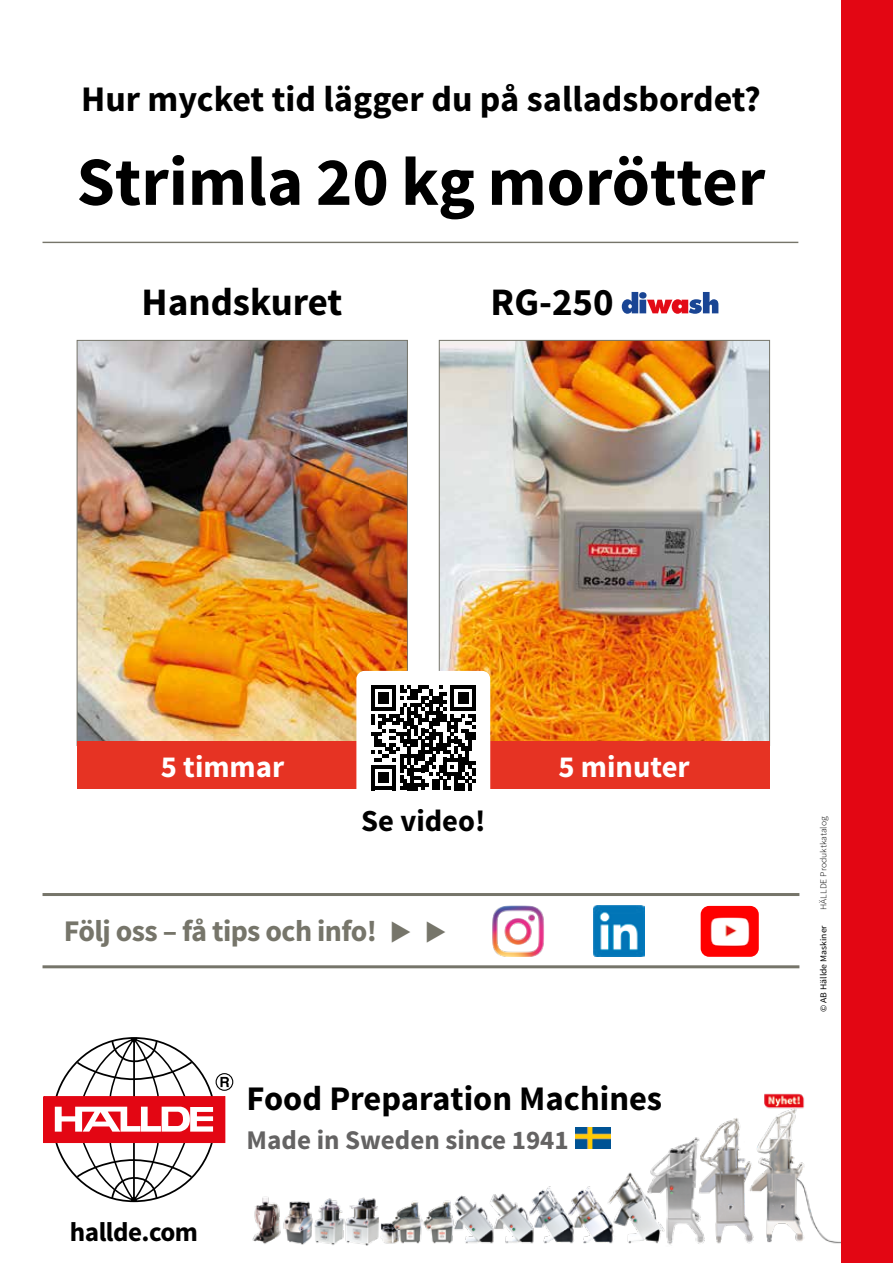
<style>
.page{position:relative;width:893px;height:1263px;background:#fff}
.page>*{position:absolute;margin:0;border:0;box-sizing:border-box;transform-origin:0 0}
.t1{font:700 69px "Source Sans Pro";color:#000}
.t2{font:700 38.85px "Source Sans Pro";color:#000}
.t3{font:700 36px "Source Sans Pro";color:#000}
.t4{font:700 34.5px "Source Sans Pro";color:#000}
.t5{font:700 30.6px "Source Sans Pro";color:#fff}
.t6{font:700 30.6px "Source Sans Pro";color:#000}
.t7{font:700 30px "Source Sans Pro";color:#76756a}
.t8{font:700 27px "Source Sans Pro";color:#646363}
.t9{font:700 27px "Source Sans Pro";color:#000}
.t10{font:300 9px "Source Sans Pro";color:#000;scale:1.07 1}
.t11{font:9px "Source Sans Pro";color:#000;scale:1.07 1}
</style>
<div class="page">
<img style="left:79px;top:342px;width:327px;height:400px">
<img style="left:441px;top:342px;width:327px;height:400px">
<img style="left:252px;top:1080px;width:590px;height:173px">
<div style="left:842px;top:0;width:51px;height:1263px;background:#e30613"></div>
<hr style="left:43px;top:965px;width:756px;height:3px;background:#76756a">
<hr style="left:43px;top:893px;width:756px;height:3px;background:#76756a">
<img style="left:575px;top:1127px;width:35px;height:22px">
<div style="left:216px;top:1073px;width:17px;height:18px;border:1px solid #000;border-radius:50%"></div>
<svg style="left:45px;top:1037px;width:184px;height:166px"></svg>
<img style="left:492px;top:906px;width:52px;height:51px">
<img style="left:593px;top:906px;width:51px;height:51px">
<div style="left:701px;top:906px;width:58px;height:51px;background:#f00;border-radius:9px"></div>
<img style="left:705px;top:906px;width:51px;height:51px">
<svg style="left:622px;top:292px;width:96px;height:22px"></svg>
<hr style="left:43px;top:242px;width:755px;height:1px;background:#76756a">
<div style="left:77px;top:742px;width:291px;height:47px;background:#e63323"></div>
<div style="left:478px;top:742px;width:292px;height:47px;background:#e63323"></div>
<div style="left:356px;top:671px;width:134px;height:134px;background:#fff;border-radius:8px"></div>
<svg style="left:371px;top:685px;width:105px;height:105px"></svg>
<p class="t3" style="left:81px;top:76px;width:681px">Hur mycket tid lägger du på salladsbordet?</p>
<h1 class="t1" style="left:77px;top:138px;width:690px">Strimla 20 kg morötter</h1>
<p class="t2" style="left:141px;top:277px;width:202px">Handskuret</p>
<p class="t2" style="left:490px;top:277px;width:125px">RG-250</p>
<p class="t5" style="left:161px;top:747px;width:125px">5 timmar</p>
<p class="t5" style="left:558px;top:747px;width:133px">5 minuter</p>
<p class="t6" style="left:361px;top:801px;width:126px">Se video!</p>
<p class="t7" style="left:64px;top:912px;width:385px">Följ oss – få tips och info! ◆ ◆</p>
<p class="t9" style="left:70px;top:1214px;width:129px">hallde.com</p>
<p class="t4" style="left:247px;top:1077px;width:417px">Food Preparation Machines</p>
<p class="t8" style="left:247px;top:1122px;width:324px">Made in Sweden since 1941</p>
<p class="t10" style="left:818px;top:910px;width:89px;rotate:-90deg">HÄLLDE Produktkatalog</p>
<p class="t11" style="left:818px;top:1012px;width:83px;rotate:-90deg">© AB Hällde Maskiner</p>
</div>
